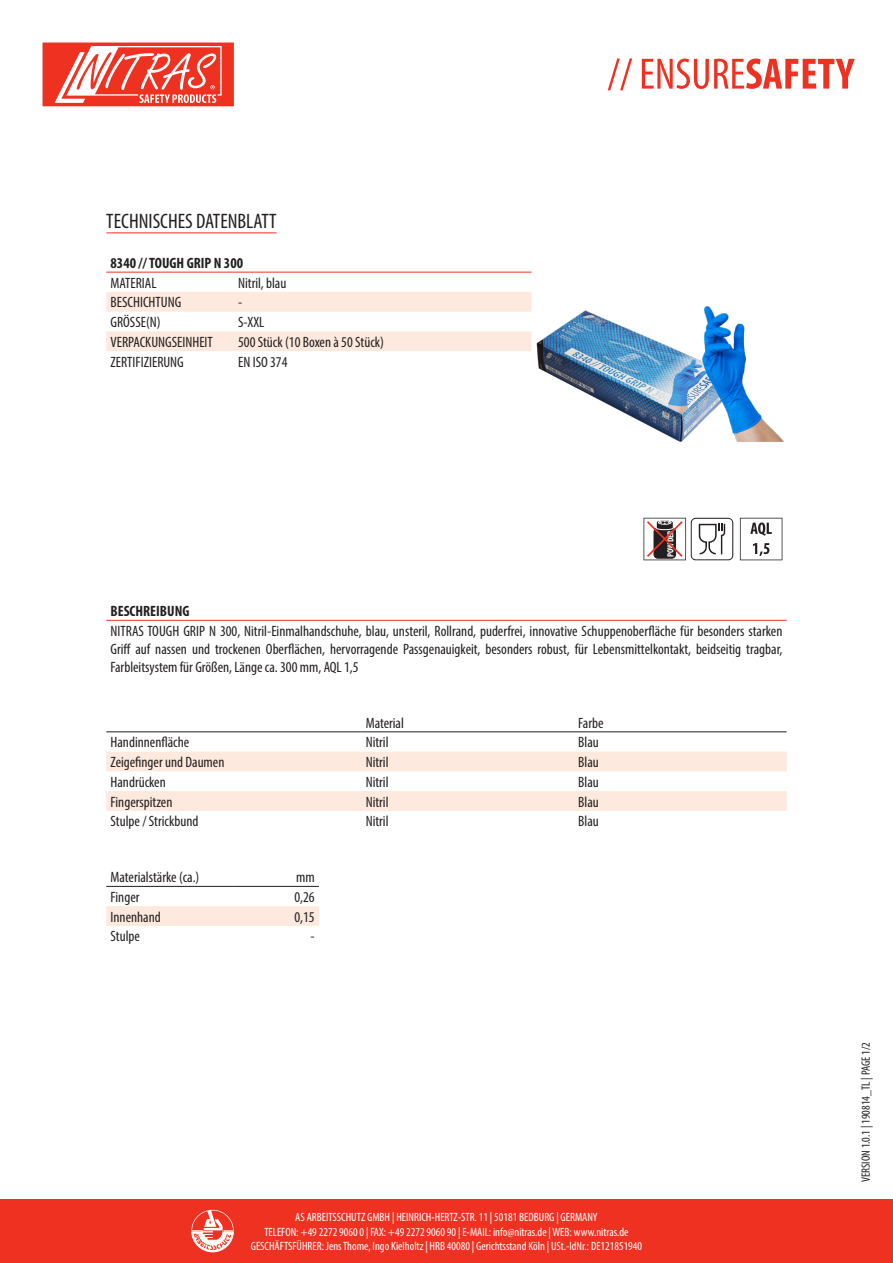
<style>
.page{position:relative;width:893px;height:1263px;background:#fff}
.page>*{position:absolute;margin:0;border:0;box-sizing:border-box;transform-origin:0 0}
.t1{font:condensed 21px "Myriad Pro";color:#231f20}
.t2{font:condensed 15px/18px "Myriad Pro";color:#231f20;text-align:justify}
.t3{font:700 condensed 15px "Myriad Pro";color:#231f20}
.t4{font:condensed 12px/14.4px "Myriad Pro";color:#fff;text-align:center}
.t5{font:condensed 12px "Myriad Pro";color:#231f20}
.t6{font:700 condensed 8.85px "Myriad Pro";color:#fff}
</style>
<div class="page">
<div style="left:0;top:1199px;width:893px;height:64px;background:#ef3122"></div>
<svg style="left:608px;top:58px;width:247px;height:32px"></svg>
<svg style="left:191px;top:1210px;width:43px;height:42px"></svg>
<svg style="left:43px;top:43px;width:191px;height:63px"></svg>
<hr style="left:106px;top:232px;width:171px;height:1px;background:#ef3122">
<svg style="left:106px;top:292px;width:425px;height:59px"></svg>
<hr style="left:106px;top:272px;width:128px;height:1px;background:#ef3122">
<hr style="left:234px;top:272px;width:297px;height:1px;background:#ef3122">
<img style="left:531px;top:271px;width:253px;height:171px">
<svg style="left:643px;top:518px;width:90px;height:42px"></svg>
<svg style="left:740px;top:518px;width:42px;height:42px"></svg>
<hr style="left:106px;top:620px;width:681px;height:1px;background:#ef3122">
<svg style="left:106px;top:732px;width:681px;height:20px"></svg>
<svg style="left:106px;top:752px;width:681px;height:59px"></svg>
<hr style="left:106px;top:731px;width:255px;height:1px;background:#231f20">
<hr style="left:361px;top:731px;width:213px;height:1px;background:#231f20">
<hr style="left:574px;top:731px;width:213px;height:1px;background:#231f20">
<div style="left:106px;top:906px;width:213px;height:20px;background:#fde9dd"></div>
<hr style="left:106px;top:886px;width:128px;height:1px;background:#231f20">
<hr style="left:234px;top:886px;width:85px;height:1px;background:#231f20">
<p class="t1" style="left:106px;top:209px;width:172px">TECHNISCHES DATENBLATT</p>
<p class="t3" style="left:111px;top:253px;width:134px">8340 // TOUGH GRIP N 300</p>
<p class="t2" style="left:111px;top:273px;width:47px">MATERIAL</p>
<p class="t2" style="left:238px;top:273px;width:50px">Nitril, blau</p>
<p class="t2" style="left:111px;top:293px;width:72px">BESCHICHTUNG</p>
<p class="t2" style="left:238px;top:293px;width:6px">-</p>
<p class="t2" style="left:111px;top:313px;width:52px">GRÖSSE(N)</p>
<p class="t2" style="left:238px;top:313px;width:28px">S-XXL</p>
<p class="t2" style="left:111px;top:333px;width:104px">VERPACKUNGSEINHEIT</p>
<p class="t2" style="left:238px;top:333px;width:147px">500 Stück (10 Boxen à 50 Stück)</p>
<p class="t2" style="left:111px;top:352px;width:75px">ZERTIFIZIERUNG</p>
<p class="t2" style="left:238px;top:352px;width:51px">EN ISO 374</p>
<p class="t6" style="left:665px;top:557px;width:28px;rotate:-90deg">POWDER</p>
<p class="t3" style="left:111px;top:602px;width:80px">BESCHREIBUNG</p>
<p class="t2" style="left:111px;top:622px;width:673px">NITRAS TOUGH GRIP N 300, Nitril-Einmalhandschuhe, blau, unsteril, Rollrand, puderfrei, innovative Schuppenoberfläche für besonders starken Griff auf nassen und trockenen Oberflächen, hervorragende Passgenauigkeit, besonders robust, für Lebensmittelkontakt, beidseitig tragbar, Farbleitsystem für Größen, Länge ca. 300 mm, AQL 1,5</p>
<p class="t2" style="left:366px;top:713px;width:40px">Material</p>
<p class="t2" style="left:578px;top:713px;width:27px">Farbe</p>
<p class="t2" style="left:111px;top:733px;width:80px">Handinnenfläche</p>
<p class="t2" style="left:366px;top:733px;width:24px">Nitril</p>
<p class="t2" style="left:578px;top:733px;width:22px">Blau</p>
<p class="t2" style="left:111px;top:753px;width:115px">Zeigefinger und Daumen</p>
<p class="t2" style="left:366px;top:753px;width:24px">Nitril</p>
<p class="t2" style="left:578px;top:753px;width:22px">Blau</p>
<p class="t2" style="left:111px;top:773px;width:57px">Handrücken</p>
<p class="t2" style="left:366px;top:773px;width:24px">Nitril</p>
<p class="t2" style="left:578px;top:773px;width:22px">Blau</p>
<p class="t2" style="left:111px;top:792px;width:63px">Fingerspitzen</p>
<p class="t2" style="left:366px;top:792px;width:24px">Nitril</p>
<p class="t2" style="left:578px;top:792px;width:22px">Blau</p>
<p class="t2" style="left:111px;top:812px;width:89px">Stulpe / Strickbund</p>
<p class="t2" style="left:366px;top:812px;width:24px">Nitril</p>
<p class="t2" style="left:578px;top:812px;width:22px">Blau</p>
<p class="t2" style="left:111px;top:868px;width:90px">Materialstärke (ca.)</p>
<p class="t2" style="left:296px;top:868px;width:20px">mm</p>
<p class="t2" style="left:111px;top:888px;width:30px">Finger</p>
<p class="t2" style="left:294px;top:888px;width:22px">0,26</p>
<p class="t2" style="left:111px;top:907px;width:52px">Innenhand</p>
<p class="t2" style="left:294px;top:907px;width:22px">0,15</p>
<p class="t2" style="left:111px;top:927px;width:31px">Stulpe</p>
<p class="t2" style="left:310px;top:927px;width:6px">-</p>
<p class="t4" style="left:251px;top:1210px;width:393px">AS ARBEITSSCHUTZ GMBH | HEINRICH-HERTZ-STR. 11 | 50181 BEDBURG | GERMANY<br>TELEFON: +49 2272 9060 0 | FAX: +49 2272 9060 90 | E-MAIL: info@nitras.de | WEB: www.nitras.de<br>GESCHÄFTSFÜHRER: Jens Thome, Ingo Kielholtz | HRB 40080 | Gerichtsstand Köln | USt.-IdNr.: DE121851940</p>
<p class="t5" style="left:859px;top:1182px;width:141px;rotate:-90deg">VERSION 1.0.1 | 190814_TL | PAGE 1/2</p>
</div>
